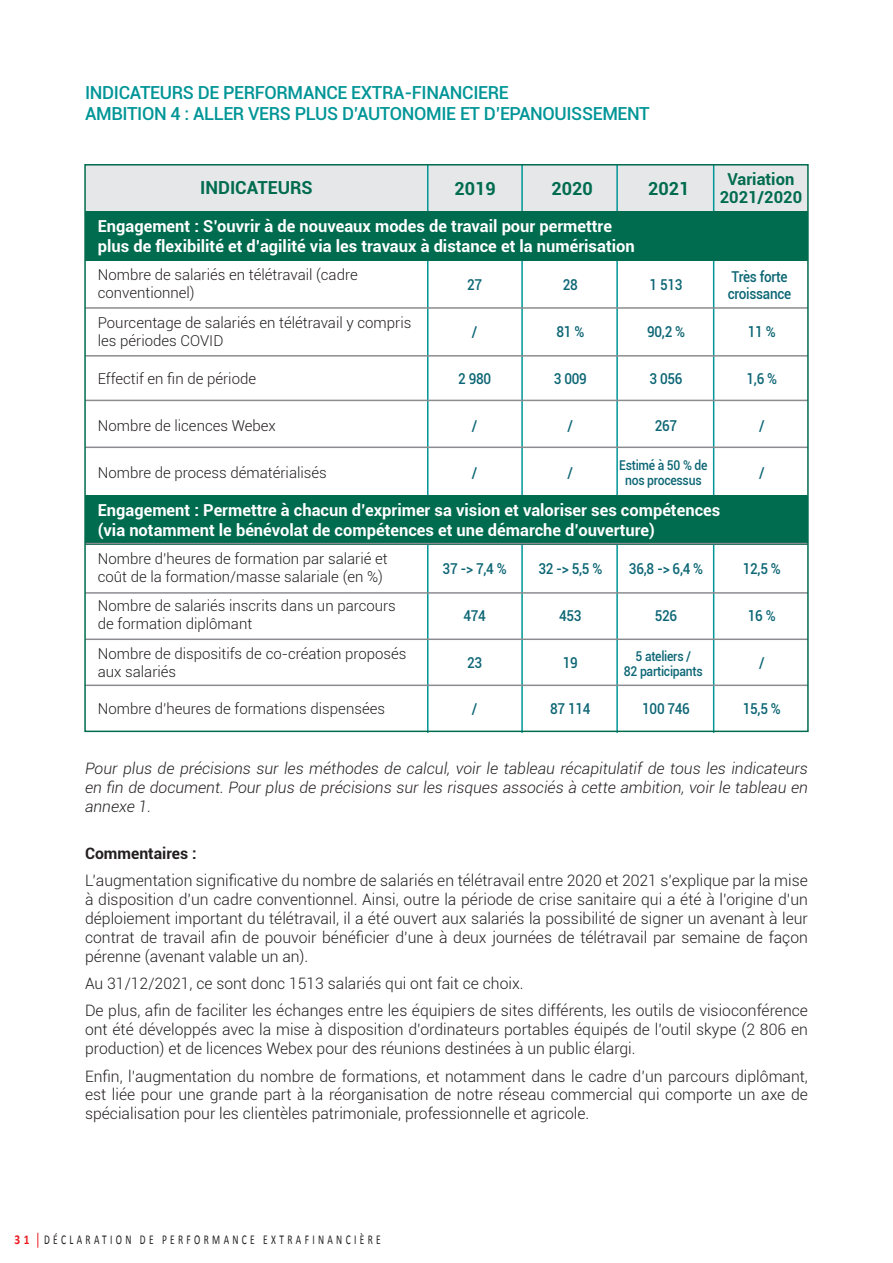
<style>
.page{position:relative;width:893px;height:1263px;background:#fff}
.page>*{position:absolute;margin:0;border:0;box-sizing:border-box;transform-origin:0 0}
.t1{font:500 18px "Roboto";letter-spacing:-.02em;color:#009597}
.t2{font:700 18px "Roboto";color:#006c4f}
.t3{font:700 16.5px/19.8px "Roboto";color:#fff}
.t4{font:700 16.5px "Roboto";color:#006c4f}
.t5{font:300 15.75px/18.9px "Roboto";color:#231f20;text-align:justify}
.t6{font:italic 300 15.75px/18.9px "Roboto";color:#231f20;text-align:justify}
.t7{font:700 15.75px "Roboto";color:#231f20}
.t8{font:300 15px/18px "Roboto";color:#231f20}
.t9{font:500 15px/16.5px "Roboto";letter-spacing:-.02em;color:#0d6675;scale:.9 1}
.t10{font:500 13.5px/15px "Roboto";letter-spacing:-.02em;color:#0d6675;text-align:center;scale:.9 1}
.t11{font:13.5px "Calibri";letter-spacing:.35em;color:#231f20;scale:.7 1}
.t12{font:700 13.5px "Calibri";color:#ee1d23;scale:.85 1}
</style>
<div class="page">
<div style="left:714px;top:164px;width:94px;height:47px;background:#e6e7e9"></div>
<div style="left:85px;top:164px;width:343px;height:47px;background:#e6e7e9"></div>
<div style="left:428px;top:164px;width:288px;height:47px;background:#e6e7e9"></div>
<hr style="left:427px;top:165px;width:1px;height:568px;background:#009597">
<hr style="left:521px;top:165px;width:2px;height:568px;background:#009597">
<hr style="left:616px;top:165px;width:2px;height:568px;background:#009597">
<hr style="left:713px;top:165px;width:1px;height:568px;background:#009597">
<div style="left:85px;top:211px;width:723px;height:50px;background:#006c4f"></div>
<div style="left:85px;top:495px;width:723px;height:50px;background:#006c4f"></div>
<hr style="left:85px;top:307px;width:723px;height:2px;background:#8a8c8f">
<hr style="left:85px;top:355px;width:723px;height:2px;background:#8a8c8f">
<hr style="left:85px;top:400px;width:723px;height:1px;background:#8a8c8f">
<hr style="left:85px;top:447px;width:723px;height:1px;background:#8a8c8f">
<hr style="left:85px;top:638px;width:723px;height:2px;background:#8a8c8f">
<hr style="left:85px;top:592px;width:723px;height:2px;background:#8a8c8f">
<hr style="left:85px;top:543px;width:723px;height:1px;background:#8a8c8f">
<hr style="left:85px;top:684px;width:723px;height:2px;background:#8a8c8f">
<svg style="left:37px;top:1233px;width:1px;height:15px"></svg>
<p class="t1" style="left:85px;top:79px;width:425px">INDICATEURS DE PERFORMANCE EXTRA-FINANCIERE</p>
<p class="t1" style="left:85px;top:101px;width:566px">AMBITION 4 : ALLER VERS PLUS D’AUTONOMIE ET D’EPANOUISSEMENT</p>
<p class="t2" style="left:200px;top:175px;width:114px">INDICATEURS</p>
<p class="t2" style="left:455px;top:175px;width:43px">2019</p>
<p class="t2" style="left:551px;top:175px;width:43px">2020</p>
<p class="t2" style="left:648px;top:175px;width:43px">2021</p>
<p class="t3" style="left:98px;top:216px;width:538px">Engagement : S’ouvrir à de nouveaux modes de travail pour permettre plus de flexibilité et d’agilité via les travaux à distance et la numérisation</p>
<p class="t4" style="left:727px;top:167px;width:68px">Variation</p>
<p class="t4" style="left:720px;top:185px;width:84px">2021/2020</p>
<p class="t8" style="left:98px;top:266px;width:261px">Nombre de salariés en télétravail (cadre conventionnel)</p>
<p class="t8" style="left:98px;top:313px;width:315px">Pourcentage de salariés en télétravail y compris les périodes COVID</p>
<p class="t8" style="left:98px;top:369px;width:160px">Effectif en fin de période</p>
<p class="t8" style="left:98px;top:416px;width:180px">Nombre de licences Webex</p>
<p class="t8" style="left:98px;top:463px;width:231px">Nombre de process dématérialisés</p>
<p class="t9" style="left:728px;top:268px;width:72px">Très forte croissance</p>
<p class="t9" style="left:467px;top:276px;width:18px">27</p>
<p class="t9" style="left:563px;top:276px;width:18px">28</p>
<p class="t9" style="left:650px;top:276px;width:38px">1 513</p>
<p class="t9" style="left:472px;top:323px;width:8px">/</p>
<p class="t9" style="left:556px;top:323px;width:32px">81 %</p>
<p class="t9" style="left:647px;top:323px;width:44px">90,2 %</p>
<p class="t9" style="left:748px;top:323px;width:32px">11 %</p>
<p class="t9" style="left:458px;top:370px;width:38px">2 980</p>
<p class="t9" style="left:554px;top:370px;width:38px">3 009</p>
<p class="t9" style="left:650px;top:370px;width:38px">3 056</p>
<p class="t9" style="left:746px;top:370px;width:35px">1,6 %</p>
<p class="t9" style="left:472px;top:417px;width:8px">/</p>
<p class="t9" style="left:568px;top:417px;width:8px">/</p>
<p class="t9" style="left:655px;top:417px;width:26px">267</p>
<p class="t9" style="left:759px;top:417px;width:8px">/</p>
<p class="t9" style="left:472px;top:464px;width:8px">/</p>
<p class="t9" style="left:568px;top:464px;width:8px">/</p>
<p class="t9" style="left:759px;top:464px;width:8px">/</p>
<p class="t10" style="left:619px;top:457px;width:100px">Estimé à 50 % de nos processus</p>
<p class="t3" style="left:98px;top:500px;width:624px">Engagement : Permettre à chacun d’exprimer sa vision et valoriser ses compétences (via notamment le bénévolat de compétences et une démarche d’ouverture)</p>
<p class="t8" style="left:98px;top:549px;width:291px">Nombre d’heures de formation par salarié et coût de la formation/masse salariale (en %)</p>
<p class="t8" style="left:98px;top:597px;width:300px">Nombre de salariés inscrits dans un parcours de formation diplômant</p>
<p class="t8" style="left:98px;top:644px;width:310px">Nombre de dispositifs de co-création proposés aux salariés</p>
<p class="t8" style="left:98px;top:699px;width:289px">Nombre d’heures de formations dispensées</p>
<p class="t9" style="left:443px;top:559px;width:73px">37 -&gt; 7,4 %</p>
<p class="t9" style="left:538px;top:559px;width:73px">32 -&gt; 5,5 %</p>
<p class="t9" style="left:629px;top:559px;width:84px">36,8 -&gt; 6,4 %</p>
<p class="t9" style="left:743px;top:559px;width:44px">12,5 %</p>
<p class="t9" style="left:463px;top:607px;width:26px">474</p>
<p class="t9" style="left:559px;top:607px;width:26px">453</p>
<p class="t9" style="left:655px;top:607px;width:26px">526</p>
<p class="t9" style="left:748px;top:607px;width:32px">16 %</p>
<p class="t9" style="left:467px;top:654px;width:18px">23</p>
<p class="t9" style="left:563px;top:654px;width:18px">19</p>
<p class="t9" style="left:759px;top:654px;width:8px">/</p>
<p class="t9" style="left:472px;top:700px;width:8px">/</p>
<p class="t9" style="left:550px;top:700px;width:46px">87 114</p>
<p class="t9" style="left:642px;top:700px;width:55px">100 746</p>
<p class="t9" style="left:743px;top:700px;width:44px">15,5 %</p>
<p class="t10" style="left:624px;top:648px;width:89px">5 ateliers /<br>82 participants</p>
<p class="t6" style="left:85px;top:759px;width:724px">Pour plus de précisions sur les méthodes de calcul, voir le tableau récapitulatif de tous les indicateurs en fin de document. Pour plus de précisions sur les risques associés à cette ambition, voir le tableau en annexe 1.</p>
<p class="t7" style="left:85px;top:842px;width:113px">Commentaires :</p>
<p class="t5" style="left:85px;top:870px;width:724px">L’augmentation significative du nombre de salariés en télétravail entre 2020 et 2021 s’explique par la mise à disposition d’un cadre conventionnel. Ainsi, outre la période de crise sanitaire qui a été à l’origine d’un déploiement important du télétravail, il a été ouvert aux salariés la possibilité de signer un avenant à leur contrat de travail afin de pouvoir bénéficier d’une à deux journées de télétravail par semaine de façon pérenne (avenant valable un an).</p>
<p class="t5" style="left:85px;top:973px;width:440px">Au 31/12/2021, ce sont donc 1513 salariés qui ont fait ce choix.</p>
<p class="t5" style="left:85px;top:1001px;width:724px">De plus, afin de faciliter les échanges entre les équipiers de sites différents, les outils de visioconférence ont été développés avec la mise à disposition d’ordinateurs portables équipés de l’outil skype (2 806 en production) et de licences Webex pour des réunions destinées à un public élargi.</p>
<p class="t5" style="left:85px;top:1066px;width:724px">Enfin, l’augmentation du nombre de formations, et notamment dans le cadre d’un parcours diplômant, est liée pour une grande part à la réorganisation de notre réseau commercial qui comporte un axe de spécialisation pour les clientèles patrimoniale, professionnelle et agricole.</p>
<p class="t12" style="left:15px;top:1231px;width:19px">3 1</p>
<p class="t11" style="left:44px;top:1231px;width:482px">DÉCLARATION DE PERFORMANCE EXTRAFINANCIÈRE</p>
</div>
